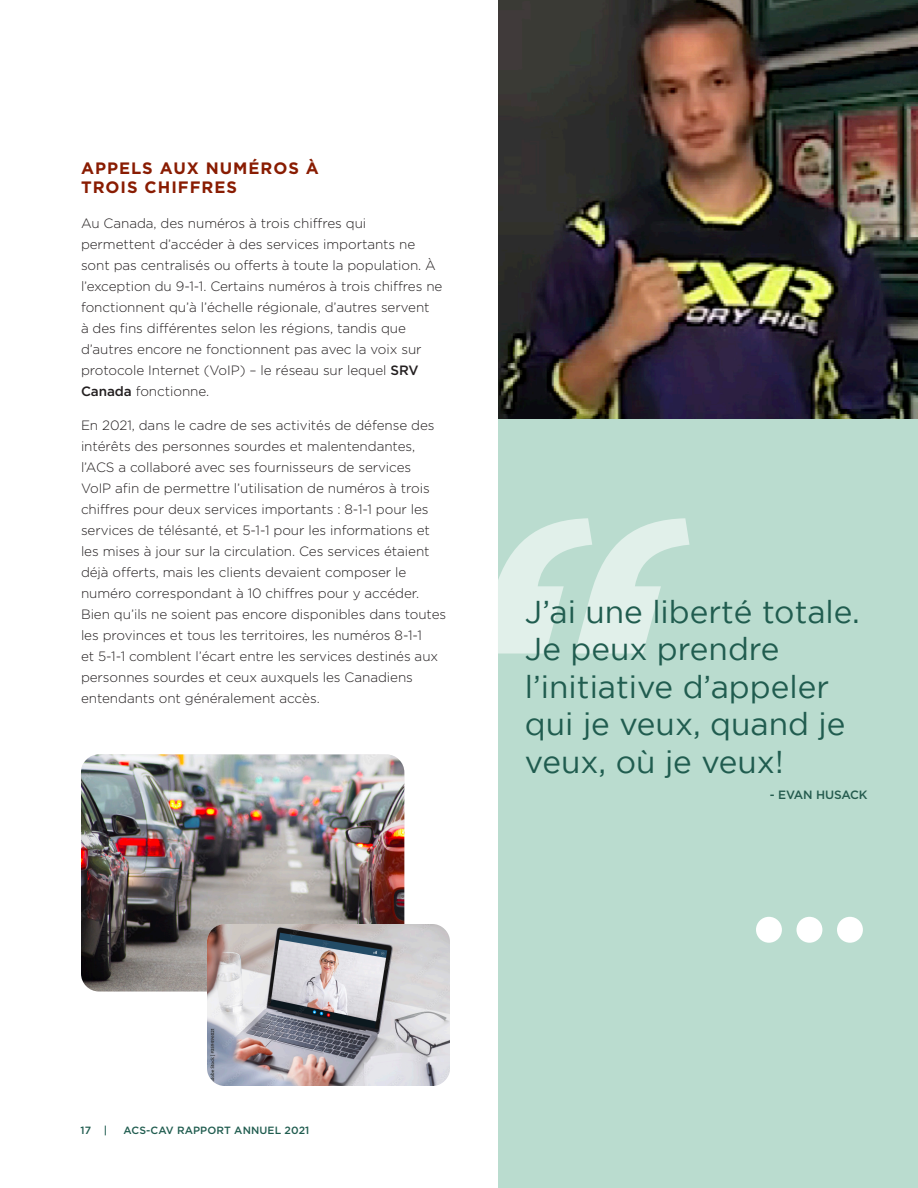
<style>
.page{position:relative;width:918px;height:1188px;background:#fff}
.page>*{position:absolute;margin:0;border:0;box-sizing:border-box;transform-origin:0 0}
.Story_Testimonial_Bo{font:31.5px/37.5px "Gotham HTF";color:#205c4f}
.Sub_Heading{font:700 16.5px/19.5px "Gotham";letter-spacing:.06em;color:#891c02}
.Body{font:300 13.5px/21px "Gotham";letter-spacing:-.005em;color:#231f20}
.t1{font:500 12px "Gotham";letter-spacing:-.01em;color:#245b4e}
.t2{font:500 10.5px "Gotham";letter-spacing:.01em;color:#205c4f}
.s1{font-weight:500}
</style>
<div class="page">
<img style="left:81px;top:754px;width:323px;height:238px">
<div style="left:498px;top:1px;width:420px;height:1187px;background:#badccf"></div>
<svg style="left:498px;top:518px;width:192px;height:136px"></svg>
<div style="left:756px;top:917px;width:26px;height:26px;background:#fff;border-radius:50%"></div>
<div style="left:797px;top:917px;width:25px;height:26px;background:#fff;border-radius:50%"></div>
<div style="left:837px;top:917px;width:26px;height:26px;background:#fff;border-radius:50%"></div>
<img style="left:499px;top:0;width:419px;height:418px">
<img style="left:207px;top:924px;width:243px;height:162px">
<p class="Sub_Heading" style="left:81px;top:158px;width:239px">APPELS AUX NUMÉROS À<br>TROIS CHIFFRES</p>
<p class="Body" style="left:81px;top:212px;width:363px">Au Canada, des numéros à trois chiffres qui permettent d’accéder à des services importants ne sont pas centralisés ou offerts à toute la population. À l’exception du 9-1-1. Certains numéros à trois chiffres ne fonctionnent qu’à l’échelle régionale, d’autres servent<br>à des fins différentes selon les régions, tandis que d’autres encore ne fonctionnent pas avec la voix sur protocole Internet (VoIP) – le réseau sur lequel <span class="s1">SRV Canada</span> fonctionne.</p>
<p class="Body" style="left:81px;top:415px;width:367px">En 2021, dans le cadre de ses activités de défense des intérêts des personnes sourdes et malentendantes, l’ACS a collaboré avec ses fournisseurs de services<br>VoIP afin de permettre l’utilisation de numéros à trois chiffres pour deux services importants : 8-1-1 pour les services de télésanté, et 5-1-1 pour les informations et les mises à jour sur la circulation. Ces services étaient déjà offerts, mais les clients devaient composer le numéro correspondant à 10 chiffres pour y accéder.<br>Bien qu’ils ne soient pas encore disponibles dans toutes les provinces et tous les territoires, les numéros 8-1-1<br>et 5-1-1 comblent l’écart entre les services destinés aux personnes sourdes et ceux auxquels les Canadiens entendants ont généralement accès.</p>
<p class="Story_Testimonial_Bo" style="left:525px;top:592px;width:336px">J’ai une liberté totale.<br>Je peux prendre l’initiative d’appeler qui je veux, quand je veux, où je veux!</p>
<p class="t1" style="left:770px;top:787px;width:99px">- EVAN HUSACK</p>
<p class="t2" style="left:81px;top:1123px;width:12px">17</p>
<p class="t2" style="left:104px;top:1123px;width:5px">|</p>
<p class="t2" style="left:124px;top:1123px;width:187px">ACS-CAV RAPPORT ANNUEL 2021</p>
</div>
